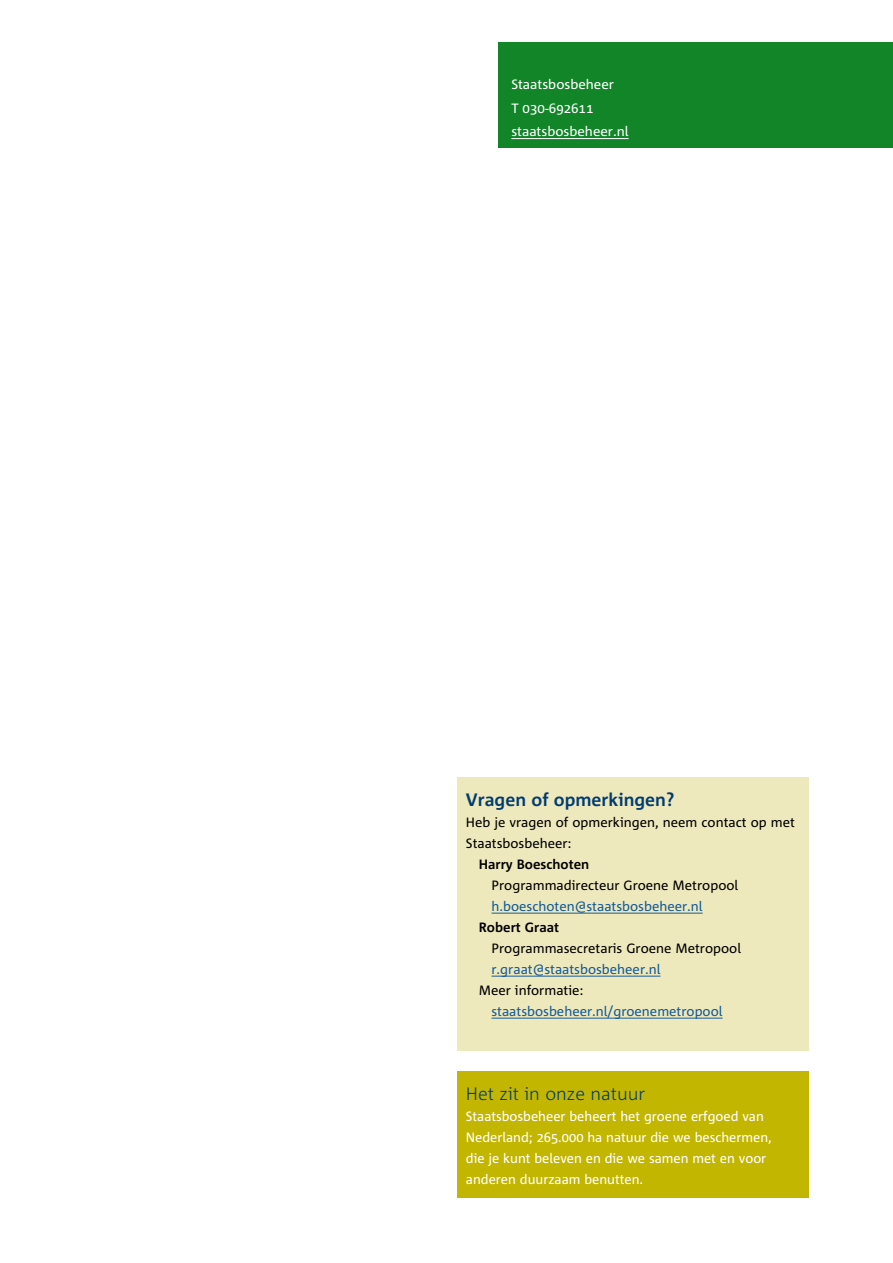
<style>
.page{position:relative;width:893px;height:1263px;background:#fff}
.page>*{position:absolute;margin:0;border:0;box-sizing:border-box;transform-origin:0 0}
.t1{font:700 18px "Agro Sans";color:#003c71}
.t2{font:18px "Agrofont Mager";color:#003c71}
.t3{font:13.5px/21px "Agro Sans";color:#fff}
.t4{font:13.5px/21px "Agro Sans";color:#000}
.t5{font:13.5px "Agro Sans";color:#165b9a}
.t6{font:700 13.5px "Agro Sans";color:#000}
</style>
<div class="page">
<div style="left:499px;top:43px;width:394px;height:105px;background:#118528"></div>
<hr style="left:511px;top:138px;width:118px;height:1px;background:#fff">
<div style="left:457px;top:1071px;width:352px;height:126px;background:#c3b600"></div>
<div style="left:457px;top:777px;width:352px;height:273px;background:#eee9bc"></div>
<hr style="left:491px;top:913px;width:212px;height:1px;background:#165b9a">
<hr style="left:491px;top:976px;width:170px;height:1px;background:#165b9a">
<hr style="left:491px;top:1018px;width:232px;height:1px;background:#165b9a">
<p class="t3" style="left:511px;top:73px;width:119px;line-height:23.4px">Staatsbosbeheer<br>T 030-692611 staatsbosbeheer.nl</p>
<h1 class="t1" style="left:466px;top:789px;width:210px">Vragen of opmerkingen?</h1>
<p class="t4" style="left:466px;top:811px;width:330px">Heb je vragen of opmerkingen, neem contact op met<br>Staatsbosbeheer:</p>
<p class="t6" style="left:479px;top:856px;width:112px">Harry Boeschoten</p>
<p class="t4" style="left:491px;top:874px;width:248px">Programmadirecteur Groene Metropool</p>
<p class="t5" style="left:491px;top:898px;width:213px">h.boeschoten@staatsbosbeheer.nl</p>
<p class="t6" style="left:479px;top:919px;width:82px">Robert Graat</p>
<p class="t4" style="left:491px;top:937px;width:251px">Programmasecretaris Groene Metropool</p>
<p class="t5" style="left:491px;top:961px;width:171px">r.graat@staatsbosbeheer.nl</p>
<p class="t4" style="left:479px;top:979px;width:106px">Meer informatie:</p>
<p class="t5" style="left:491px;top:1003px;width:233px">staatsbosbeheer.nl/groenemetropool</p>
<h1 class="t2" style="left:466px;top:1083px;width:181px">Het zit in onze natuur</h1>
<p class="t3" style="left:466px;top:1105px;width:307px">Staatsbosbeheer beheert het groene erfgoed van Nederland; 265.000 ha natuur die we beschermen, die je kunt beleven en die we samen met en voor anderen duurzaam benutten.</p>
</div>
